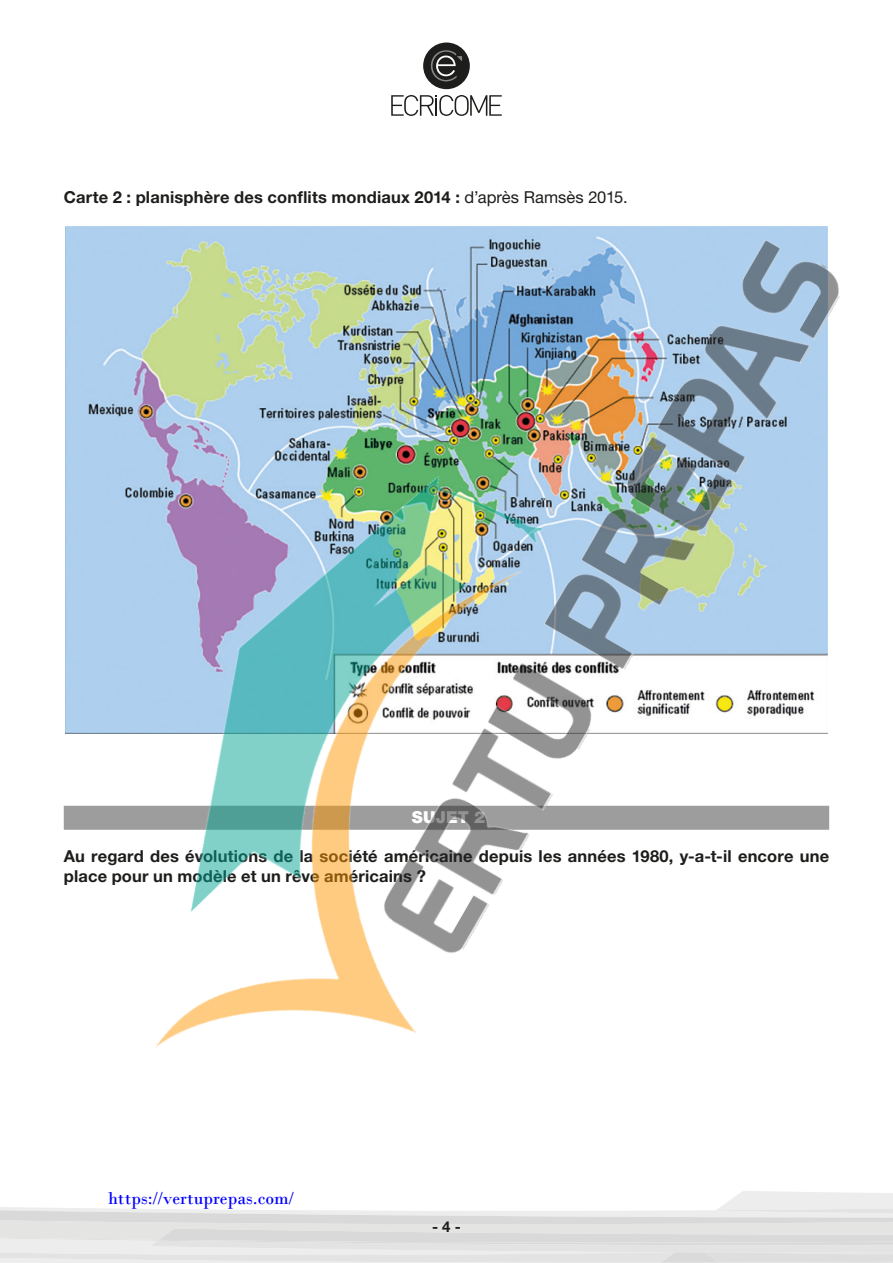
<style>
.page{position:relative;width:893px;height:1263px;background:#fff}
.page>*{position:absolute;margin:0;border:0;box-sizing:border-box;transform-origin:0 0}
.t1{font:18px "Bodoni";color:#00f}
.t2{font:700 16.5px/19.8px "Helvetica Neue";letter-spacing:.01em;color:#1d1d1b}
.t3{font:900 16.5px "Helvetica Neue";letter-spacing:.01em;color:#fff}
.t4{font:700 15px "Helvetica Neue";color:#1d1d1b}
.s1{font-weight:400}
</style>
<div class="page">
<svg style="left:0;top:1191px;width:893px;height:72px"></svg>
<div style="left:423px;top:43px;width:47px;height:46px;background:#1d1d1b;border-radius:50%"></div>
<svg style="left:431px;top:50px;width:31px;height:31px"></svg>
<svg style="left:391px;top:95px;width:111px;height:13px"></svg>
<img style="left:63px;top:108px;width:777px;height:940px">
<p class="t2" style="left:64px;top:187px;width:565px">Carte 2 : planisphère des conflits mondiaux 2014 : <span class="s1">d’après Ramsès 2015.</span></p>
<p class="t3" style="left:412px;top:807px;width:75px">SUJET 2</p>
<p class="t2" style="left:64px;top:846px;width:767px">Au regard des évolutions de la société américaine depuis les années 1980, y-a-t-il encore une place pour un modèle et un rêve américains ?</p>
<p class="t1" style="left:108px;top:1188px;width:187px">https://vertuprepas.com/</p>
<p class="t4" style="left:432px;top:1217px;width:30px">- 4 -</p>
</div>
